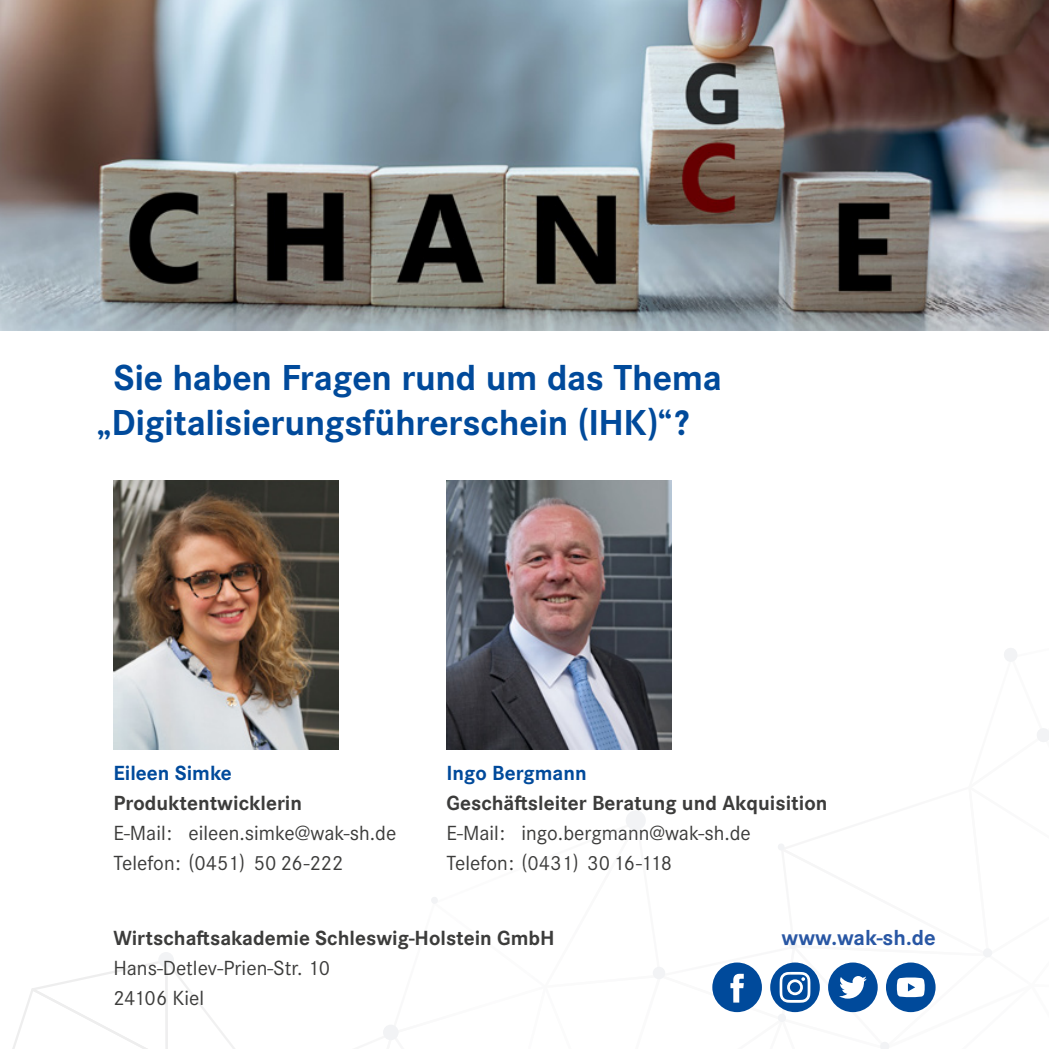
<style>
.page{position:relative;width:1049px;height:1049px;background:#fff}
.page>*{position:absolute;margin:0;border:0;box-sizing:border-box;transform-origin:0 0}
.t1{font:700 37.5px/45px "Corporate S Pro";letter-spacing:-.01em;color:#004a9b}
.t2{font:700 22.5px "Corporate S Pro";color:#2957a4}
.t3{font:21.25px/30px "Corporate S Pro";color:#3c3c3b}
.t4{font:700 21.25px "Corporate S Pro";color:#3c3c3b}
.t5{font:700 21.25px "Corporate S Pro";color:#004a9b}
</style>
<div class="page">
<img style="left:0;top:0;width:1049px;height:330px">
<img style="left:113px;top:480px;width:226px;height:147px">
<img style="left:446px;top:480px;width:226px;height:147px">
<svg style="left:12px;top:627px;width:1037px;height:422px"></svg>
<h1 class="t1" style="left:97px;top:352px;width:626px;text-indent:16px">Sie haben Fragen rund um das Thema „Digitalisierungsführerschein (IHK)“ ?</h1>
<p class="t5" style="left:113px;top:756px;width:120px">Eileen Simke</p>
<p class="t4" style="left:113px;top:786px;width:190px">Produktentwicklerin</p>
<p class="t3" style="left:113px;top:816px;width:284px">E-Mail : eileen.simke@wak-sh.de<br>Telefon : (0451) 50 26-222</p>
<p class="t5" style="left:446px;top:756px;width:142px">Ingo Bergmann</p>
<p class="t4" style="left:446px;top:786px;width:382px">Geschäftsleiter Beratung und Akquisition</p>
<p class="t3" style="left:446px;top:816px;width:306px">E-Mail : ingo.bergmann@wak-sh.de<br>Telefon : (0431) 30 16-118</p>
<p class="t4" style="left:113px;top:921px;width:443px">Wirtschaftsakademie Schleswig-Holstein GmbH</p>
<p class="t3" style="left:113px;top:951px;width:218px">Hans-Detlev-Prien-Str. 10<br>24106 Kiel</p>
<p class="t2" style="left:781px;top:920px;width:156px">www.wak-sh.de</p>
</div>
